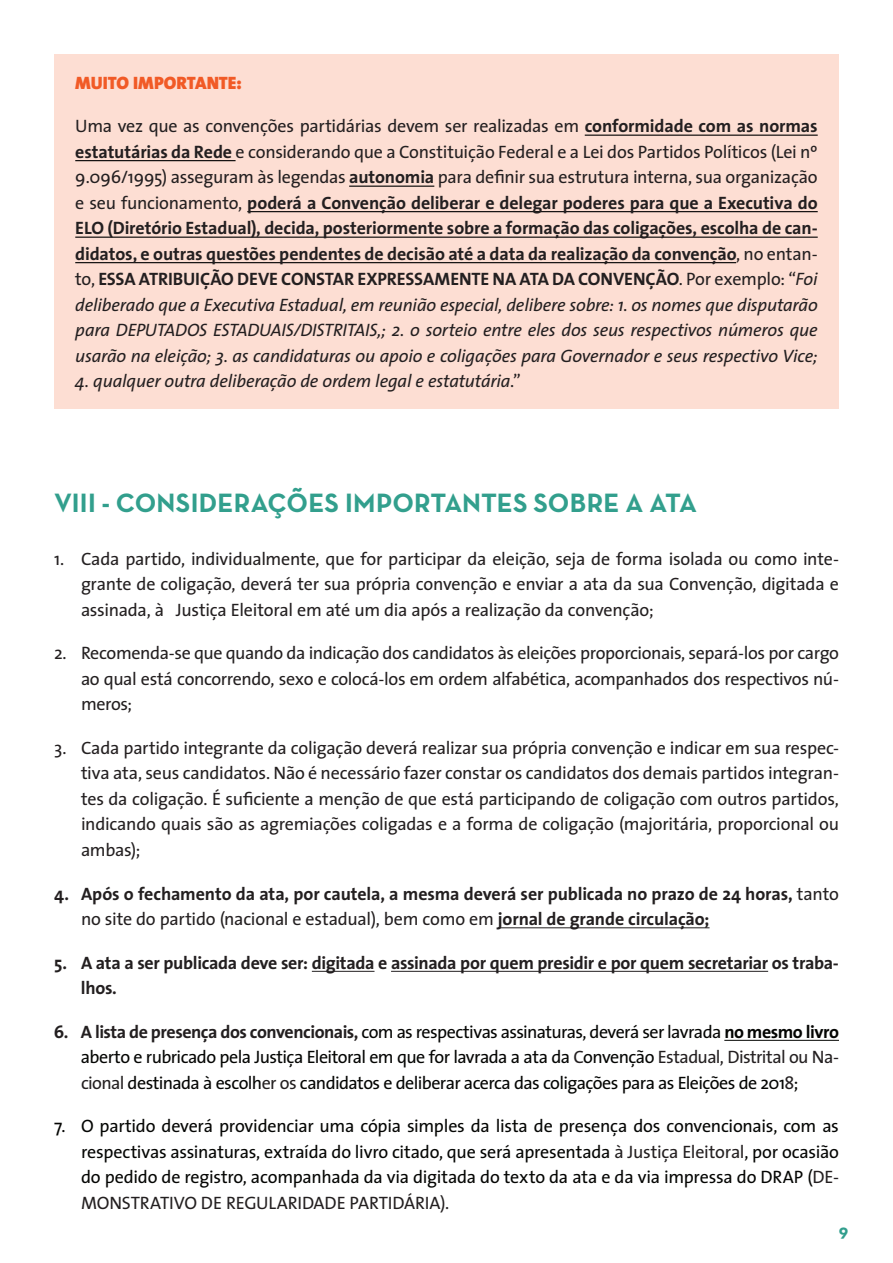
<style>
.page{position:relative;width:893px;height:1263px;background:#fff}
.page>*{position:absolute;margin:0;border:0;box-sizing:border-box;transform-origin:0 0}
.t1{font:700 27px "Neutra Text";letter-spacing:.01em;color:#329f8d}
.t2{font:700 18px/25.5px "The Sans";letter-spacing:-.015em;color:#231f20}
.t3{font:18px/25.5px "The Sans";letter-spacing:-.02em;color:#231f20;text-align:justify}
.t4{font:18px/25.5px "The Sans";letter-spacing:-.03em;color:#040503;text-align:justify}
.t5{font:italic 18px "The Sans";letter-spacing:-.01em;color:#231f20}
.t6{font:900 18px "The Sans";color:#f15a26}
.t7{font:700 18px "Neutra Text";color:#319e8d}
.s1{font-weight:400}
.s2{font-weight:400;font-style:italic}
.s3{font-style:normal}
.s4{font-weight:700;color:#231f20}
.s5{font-weight:700}
.s6{color:#231f20}
</style>
<div class="page">
<hr style="left:498px;top:927px;width:211px;height:1px;background:#231f20">
<hr style="left:312px;top:971px;width:62px;height:1px;background:#231f20">
<hr style="left:391px;top:971px;width:377px;height:1px;background:#231f20">
<hr style="left:724px;top:1040px;width:115px;height:1px;background:#040503">
<div style="left:54px;top:54px;width:785px;height:355px;background:#fdded3"></div>
<hr style="left:585px;top:135px;width:233px;height:1px;background:#000">
<hr style="left:75px;top:160px;width:161px;height:1px;background:#000">
<hr style="left:349px;top:186px;width:85px;height:1px;background:#000">
<hr style="left:247px;top:211px;width:571px;height:1px;background:#000">
<hr style="left:75px;top:237px;width:743px;height:1px;background:#000">
<hr style="left:75px;top:262px;width:661px;height:1px;background:#000">
<p class="t6" style="left:75px;top:67px;width:168px">MUITO IMPORTANTE:</p>
<p class="t2" style="left:75px;top:113px;width:744px;text-align:justify"><span class="s1">Uma vez que as convenções partidárias devem ser realizadas em</span> conformidade com as normas estatutárias da Rede <span class="s1">e considerando que a Constituição Federal e a Lei dos Partidos Políticos (Lei nº 9.096/1995) asseguram às legendas</span> autonomia <span class="s1">para definir sua estrutura interna, sua organização e seu funcionamento,</span> poderá a Convenção deliberar e delegar poderes para que a Executiva do ELO (Diretório Estadual), decida, posteriormente sobre a formação das coligações, escolha de can&shy;didatos, e outras questões pendentes de decisão até a data da realização da convenção<span class="s1">, no entan&shy;to,</span> ESSA ATRIBUIÇÃO DEVE CONSTAR EXPRESSAMENTE NA ATA DA CONVENÇÃO<span class="s1">. Por exemplo: “</span><span class="s2">Foi deliberado que a Executiva Estadual, em reunião especial, delibere sobre: 1. os nomes que disputarão para DEPUTADOS ESTADUAIS/DISTRITAIS,; 2. o sorteio entre eles dos seus respectivos números que usarão na eleição; 3. as candidaturas ou apoio e coligações para Governador e seus respectivo Vice;</span></p>
<p class="t5" style="left:75px;top:366px;width:447px">4. qualquer outra deliberação de ordem legal e estatutária<span class="s3">.”</span></p>
<h1 class="t1" style="left:54px;top:486px;width:644px">VIII - CONSIDERAÇÕES IMPORTANTES SOBRE A ATA</h1>
<p class="t3" style="left:81px;top:545px;width:759px;text-indent:-27px">1. Cada partido, individualmente, que for participar da eleição, seja de forma isolada ou como inte&shy;grante de coligação, deverá ter sua própria convenção e enviar a ata da sua Convenção, digitada e assinada, à Justiça Eleitoral em até um dia após a realização da convenção;</p>
<p class="t3" style="left:81px;top:640px;width:759px;text-indent:-27px">2. Recomenda-se que quando da indicação dos candidatos às eleições proporcionais, separá-los por cargo ao qual está concorrendo, sexo e colocá-los em ordem alfabética, acompanhados dos respectivos nú&shy;meros;</p>
<p class="t3" style="left:81px;top:734px;width:760px;text-indent:-27px">3. Cada partido integrante da coligação deverá realizar sua própria convenção e indicar em sua respec&shy;tiva ata, seus candidatos. Não é necessário fazer constar os candidatos dos demais partidos integran&shy;tes da coligação. É suficiente a menção de que está participando de coligação com outros partidos, indicando quais são as agremiações coligadas e a forma de coligação (majoritária, proporcional ou ambas);</p>
<p class="t2" style="left:81px;top:880px;width:759px;text-indent:-27px">4. Após o fechamento da ata, por cautela, a mesma deverá ser publicada no prazo de 24 horas, <span class="s1">tanto no site do partido (nacional e estadual), bem como em</span> jornal de grande circulação;</p>
<p class="t2" style="left:81px;top:949px;width:759px;text-indent:-27px">5. A ata a ser publicada deve ser: digitada e assinada por quem presidir e por quem secretariar os traba&shy;lhos.</p>
<p class="t4" style="left:81px;top:1018px;width:759px;text-indent:-27px"><span class="s4">6. A lista de presença dos convencionais,</span> com as respectivas assinaturas, deverá ser lavrada <span class="s5">no mesmo livro </span>aberto e rubricado pela Justiça Eleitoral em que for lavrada a ata da <span class="s6">C</span>onvenção <span class="s6">Estadual, Distrital ou Na&shy;cional</span> destinada à escolh<span class="s6">er os</span> candidatos e deliberar acerca das coligações para as Eleições de 201<span class="s6">8</span>;</p>
<p class="t4" style="left:81px;top:1113px;width:759px;text-indent:-27px">7. O partido deverá providenciar uma cópia simples da lista de presença dos convencionais, com as respectivas assinaturas, extraída do livro citado, que será apresentada <span class="s6">à Justiça Eleitoral</span>, por ocasião do pedido de registro, acompanhada da via digitada do texto da ata e da via impressa do DRAP (<span class="s6">DE-MONSTRATIVO DE REGULARIDADE PARTIDÁRIA).</span></p>
<p class="t7" style="left:839px;top:1219px;width:11px">9</p>
</div>
